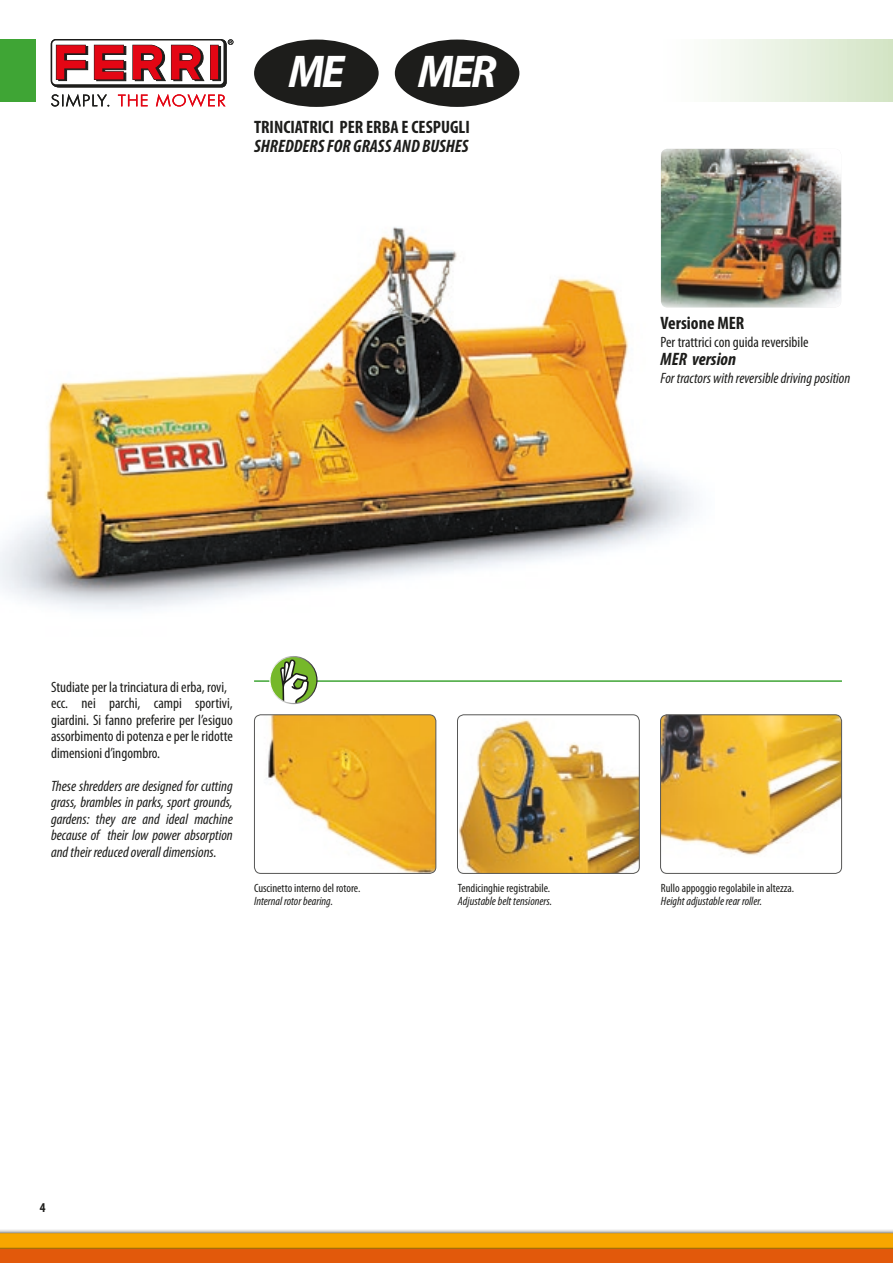
<style>
.page{position:relative;width:893px;height:1263px;background:#fff}
.page>*{position:absolute;margin:0;border:0;box-sizing:border-box;transform-origin:0 0}
.t1{font:italic 700 46.2px "Myriad Pro";color:#fff;scale:.95 1}
.t2{font:700 condensed 18px "Myriad Pro";color:#1d1d1b}
.t3{font:italic 700 condensed 18px "Myriad Pro";color:#1d1d1b}
.t4{font:italic condensed 15px/16.5px "Myriad Pro";color:#1d1d1b;text-align:justify}
.t5{font:condensed 15px/16.5px "Myriad Pro";color:#1d1d1b}
.t6{font:700 condensed 13.5px "Myriad Pro";color:#1d1d1b}
.t7{font:condensed 12px "Myriad Pro";color:#1d1d1b}
.t8{font:italic condensed 12px "Myriad Pro";color:#1d1d1b}
</style>
<div class="page">
<svg style="left:0;top:1230px;width:893px;height:3px;background:#c7c7c7"></svg>
<svg style="left:0;top:1233px;width:893px;height:30px;background:#e87f06"></svg>
<div style="left:653px;top:39px;width:240px;height:63px;background:linear-gradient(to right,#fff,#d4e5c6)"></div>
<div style="left:0;top:39px;width:35px;height:63px;background:#3fa535"></div>
<img style="left:0;top:208px;width:714px;height:402px">
<img style="left:661px;top:149px;width:180px;height:158px">
<svg style="left:254px;top:40px;width:125px;height:67px"></svg>
<svg style="left:395px;top:40px;width:124px;height:67px"></svg>
<img style="left:254px;top:716px;width:182px;height:156px">
<div style="left:254px;top:714px;width:182px;height:160px;border:1px solid #575756;border-radius:6px"></div>
<img style="left:459px;top:719px;width:179px;height:153px">
<div style="left:457px;top:714px;width:183px;height:160px;border:1px solid #575756;border-radius:6px"></div>
<img style="left:660px;top:716px;width:180px;height:139px">
<div style="left:660px;top:714px;width:182px;height:160px;border:1px solid #575756;border-radius:6px"></div>
<svg style="left:51px;top:94px;width:58px;height:13px"></svg>
<svg style="left:118px;top:94px;width:108px;height:13px"></svg>
<svg style="left:51px;top:39px;width:182px;height:48px"></svg>
<hr style="left:254px;top:680px;width:588px;height:2px;background:#3fa535">
<svg style="left:270px;top:656px;width:47px;height:47px"></svg>
<svg style="left:280px;top:659px;width:29px;height:44px"></svg>
<div style="left:269px;top:656px;width:49px;height:48px;border:1px solid #fff;border-radius:50%"></div>
<h1 class="t1" style="left:288px;top:41px;width:60px">ME</h1>
<h1 class="t1" style="left:418px;top:41px;width:85px">MER</h1>
<p class="t2" style="left:254px;top:115px;width:217px">TRINCIATRICI PER ERBA E CESPUGLI</p>
<p class="t3" style="left:254px;top:135px;width:216px">SHREDDERS FOR GRASS AND BUSHES</p>
<p class="t2" style="left:661px;top:312px;width:85px">Versione MER</p>
<p class="t5" style="left:661px;top:334px;width:150px">Per trattrici con guida reversibile</p>
<p class="t3" style="left:661px;top:348px;width:77px">MER version</p>
<p class="t4" style="left:661px;top:370px;width:191px">For tractors with reversible driving position</p>
<p class="t5" style="left:51px;top:678px;width:183px">Studiate per la trinciatura di erba, rovi, ecc. nei parchi, campi sportivi, giardini. Si fanno preferire per l’esiguo assorbimento di potenza e per le ridotte dimensioni d’ingombro.</p>
<p class="t4" style="left:51px;top:777px;width:183px">These shredders are designed for cutting grass, brambles in parks, sport grounds, gardens: they are and ideal machine because of their low power absorption and their reduced overall dimensions.</p>
<p class="t7" style="left:254px;top:880px;width:108px">Cuscinetto interno del rotore.</p>
<p class="t8" style="left:254px;top:894px;width:80px">Internal rotor bearing.</p>
<p class="t7" style="left:458px;top:880px;width:94px">Tendicinghie registrabile.</p>
<p class="t8" style="left:458px;top:894px;width:96px">Adjustable belt tensioners.</p>
<p class="t7" style="left:661px;top:880px;width:135px">Rullo appoggio regolabile in altezza.</p>
<p class="t8" style="left:661px;top:894px;width:103px">Height adjustable rear roller.</p>
<p class="t6" style="left:40px;top:1199px;width:7px">4</p>
</div>
